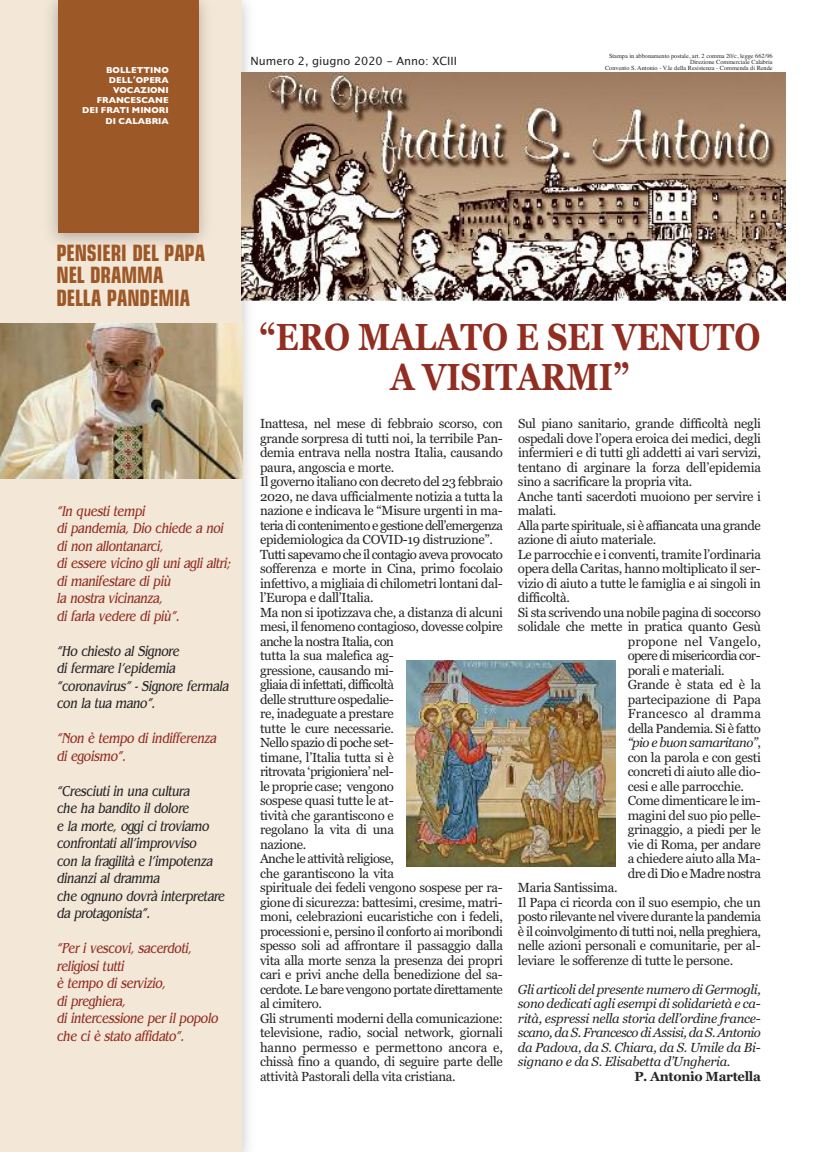
<style>
.page{position:relative;width:833px;height:1152px;background:#fff}
.page>*{position:absolute;margin:0;border:0;box-sizing:border-box;transform-origin:0 0}
.t1{font:700 37.5px/40px "Georgia";color:#912d21;text-align:center;scale:.85 1}
.t2{font:700 condensed 22.5px/22.5px "Square 721 BT";color:#9d5828;scale:.88 1}
.t3{font:italic 15px/17.5px "Benguiat";letter-spacing:-.025em;color:#912d21;scale:.8 1}
.t4{font:italic 15px/17.5px "Benguiat";letter-spacing:-.025em;color:#272526;scale:.8 1}
.t5{font:13.12px/14.5px "Georgia";letter-spacing:-.025em;color:#272526}
.t6{font:italic 13.12px/14.5px "Georgia";letter-spacing:-.025em;color:#272526;text-align:justify}
.t7{font:13.12px "Georgia";letter-spacing:.015em;color:#272526}
.t8{font:13.12px "Georgia";letter-spacing:-.05em;color:#272526}
.t9{font:13.12px "Georgia";letter-spacing:-.045em;color:#272526}
.t10{font:700 13.12px "Georgia";letter-spacing:-.025em;color:#272526}
.t11{font:11.25px "Lucida Grande";color:#272526}
.t12{font:700 8.75px/10px "Gill Sans";color:#fff;text-align:right}
.t13{font:6.25px/6.2px "Times";color:#272526;text-align:right}
.s1{font-family:"Verdana"}
.s2{font-style:normal}
</style>
<div class="page">
<img style="left:241px;top:0;width:18px;height:1152px">
<div style="left:0;top:0;width:241px;height:1152px;background:#f3e7d7"></div>
<img style="left:50px;top:0;width:156px;height:244px">
<div style="left:58px;top:0;width:140px;height:232px;background:#9d5828"></div>
<img style="left:241px;top:73px;width:544px;height:227px">
<img style="left:0;top:323px;width:242px;height:155px">
<img style="left:406px;top:660px;width:209px;height:206px">
<p class="t12" style="left:82px;top:65px;width:88px">BOLLETTINO<br>DELL<span class="s1">’</span>OPERA<br>VOCAZIONI<br>FRANCESCANE<br>DEI FRATI MINORI<br>DI CALABRIA</p>
<p class="t11" style="left:250px;top:54px;width:208px">Numero 2, giugno 2020 - Anno: XCIII</p>
<p class="t13" style="left:605px;top:53px;width:169px">Stampa in abbonamento postale, art. 2 comma 20/c, legge 662/96<br>Direzione Commerciale Calabria<br>Convento S. Antonio - V.le della Resistenza - Commenda di Rende</p>
<h2 class="t2" style="left:56px;top:243px;width:170px">PENSIERI DEL PAPA<br>NEL DRAMMA<br>DELLA PANDEMIA</h2>
<p class="t3" style="left:56px;top:502px;width:221px">“In questi tempi<br>di pandemia, Dio chiede a noi di non allontanarci,<br>di essere vicino gli uni agli altri; di manifestare di più<br>la nostra vicinanza,<br>di farla vedere di più”.</p>
<p class="t4" style="left:56px;top:642px;width:219px">“Ho chiesto al Signore<br>di fermare l’epidemia “coronavirus” - Signore fermala con la tua mano”.</p>
<p class="t3" style="left:56px;top:729px;width:203px">“Non è tempo di indifferenza di egoismo”.</p>
<p class="t4" style="left:56px;top:782px;width:214px">“Cresciuti in una cultura<br>che ha bandito il dolore<br>e la morte, oggi ci troviamo confrontati all’improvviso<br>con la fragilità e l’impotenza dinanzi al dramma<br>che ognuno dovrà interpretare da protagonista”.</p>
<p class="t3" style="left:56px;top:939px;width:205px">“Per i vescovi, sacerdoti, religiosi tutti<br>è tempo di servizio,<br>di preghiera,<br>di intercessione per il popolo che ci è stato affidato”.</p>
<h1 class="t1" style="left:259px;top:317px;width:591px">“ERO MALATO E SEI VENUTO<br>A VISITARMI”</h1>
<p class="t5" style="left:260px;top:416px;width:244px">Inattesa, nel mese di febbraio scorso, con grande sorpresa di tutti noi, la terribile Pan&shy;demia entrava nella nostra Italia, causando paura, angoscia e morte.<br>Il governo italiano con decreto del 23 febbraio 2020, ne dava ufficialmente notizia a tutta la nazione e indicava le “Misure urgenti in ma&shy;teria di contenimento e gestione dell’emergenza epidemiologica da COVID-19 distruzione”.<br>Tutti sapevamo che il contagio aveva provocato sofferenza e morte in Cina, primo focolaio infettivo, a migliaia di chilometri lontani dal&shy;l’Europa e dall’Italia.<br>Ma non si ipotizzava che, a distanza di alcuni mesi, il fenomeno contagioso, dovesse colpire anche la nostra Italia, con<br>tutta la sua malefica ag-<br>gressione, causando mi-<br>gliaia di infettati, difficoltà<br>delle strutture ospedalie-<br>re, inadeguate a prestare<br>tutte le cure necessarie.<br>Nello spazio di poche set-<br>timane, l’Italia tutta si è<br>ritrovata ‘prigioniera’ nel-<br>le proprie case; vengono<br>sospese quasi tutte le at-<br>tività che garantiscono e<br>regolano la vita di una<br>nazione.<br>Anche le attività religiose,<br>che garantiscono la vita<br>spirituale dei fedeli vengono sospese per ra&shy;gione di sicurezza: battesimi, cresime, matri&shy;moni, celebrazioni eucaristiche con i fedeli, processioni e, persino il conforto ai moribondi spesso soli ad affrontare il passaggio dalla vita alla morte senza la presenza dei propri cari e privi anche della benedizione del sa&shy;cerdote. Le bare vengono portate direttamente al cimitero.<br>Gli strumenti moderni della comunicazione: televisione, radio, social network, giornali hanno permesso e permettono ancora e, chissà fino a quando, di seguire parte delle attività Pastorali della vita cristiana.</p>
<p class="t5" style="left:518px;top:416px;width:244px">Sul piano sanitario, grande difficoltà negli</p>
<p class="t5" style="left:518px;top:431px;width:244px">ospedali dove l’opera eroica dei medici, degli</p>
<p class="t5" style="left:518px;top:445px;width:244px">infermieri e di tutti gli addetti ai vari servizi,</p>
<p class="t5" style="left:518px;top:460px;width:244px">tentano di arginare la forza dell’epidemia</p>
<p class="t5" style="left:518px;top:474px;width:176px">sino a sacrificare la propria vita.</p>
<p class="t5" style="left:518px;top:489px;width:244px">Anche tanti sacerdoti muoiono per servire i</p>
<p class="t5" style="left:518px;top:503px;width:40px">malati.</p>
<p class="t5" style="left:518px;top:518px;width:244px">Alla parte spirituale, si è affiancata una grande</p>
<p class="t5" style="left:518px;top:532px;width:140px">azione di aiuto materiale.</p>
<p class="t5" style="left:518px;top:547px;width:244px">Le parrocchie e i conventi, tramite l’ordinaria</p>
<p class="t5" style="left:518px;top:561px;width:244px">opera della Caritas, hanno moltiplicato il ser-</p>
<p class="t5" style="left:518px;top:576px;width:244px">vizio di aiuto a tutte le famiglia e ai singoli in</p>
<p class="t5" style="left:518px;top:590px;width:53px">difficoltà.</p>
<p class="t5" style="left:518px;top:605px;width:244px">Si sta scrivendo una nobile pagina di soccorso</p>
<p class="t5" style="left:518px;top:619px;width:244px">solidale che mette in pratica quanto Gesù</p>
<p class="t7" style="left:627px;top:633px;width:135px">propone nel Vangelo,</p>
<p class="t8" style="left:627px;top:648px;width:134px">opere di misericordia cor-</p>
<p class="t5" style="left:627px;top:663px;width:98px">porali e materiali.</p>
<p class="t5" style="left:627px;top:677px;width:135px">Grande è stata ed è la</p>
<p class="t5" style="left:627px;top:692px;width:135px">partecipazione di Papa</p>
<p class="t7" style="left:627px;top:706px;width:135px">Francesco al dramma</p>
<p class="t5" style="left:627px;top:721px;width:135px">della Pandemia. Si è fatto</p>
<p class="t6" style="left:627px;top:735px;width:135px">“pio e buon samaritano”<span class="s2">,</span></p>
<p class="t5" style="left:627px;top:750px;width:135px">con la parola e con gesti</p>
<p class="t5" style="left:627px;top:764px;width:134px">concreti di aiuto alle dio-</p>
<p class="t5" style="left:627px;top:779px;width:118px">cesi e alle parrocchie.</p>
<p class="t5" style="left:627px;top:793px;width:134px">Come dimenticare le im-</p>
<p class="t5" style="left:627px;top:808px;width:134px">magini del suo pio pelle-</p>
<p class="t5" style="left:627px;top:822px;width:135px">grinaggio, a piedi per le</p>
<p class="t5" style="left:627px;top:837px;width:135px">vie di Roma, per andare</p>
<p class="t5" style="left:627px;top:851px;width:134px">a chiedere aiuto alla Ma-</p>
<p class="t9" style="left:627px;top:865px;width:135px">dre di Dio e Madre nostra</p>
<p class="t5" style="left:518px;top:880px;width:101px">Maria Santissima.</p>
<p class="t5" style="left:518px;top:895px;width:244px">Il Papa ci ricorda con il suo esempio, che un</p>
<p class="t5" style="left:518px;top:909px;width:244px">posto rilevante nel vivere durante la pandemia</p>
<p class="t5" style="left:518px;top:924px;width:244px">è il coinvolgimento di tutti noi, nella preghiera,</p>
<p class="t5" style="left:518px;top:938px;width:244px">nelle azioni personali e comunitarie, per al-</p>
<p class="t5" style="left:518px;top:953px;width:217px">leviare le sofferenze di tutte le persone.</p>
<p class="t6" style="left:518px;top:982px;width:244px">Gli articoli del presente numero di Germogli, sono dedicati agli esempi di solidarietà e ca&shy;rità, espressi nella storia dell’ordine france&shy;scano, da S. Francesco di Assisi, da S. Antonio da Padova, da S. Chiara, da S. Umile da Bi&shy;signano e da S. Elisabetta d’Ungheria.</p>
<p class="t10" style="left:634px;top:1068px;width:128px">P. Antonio Martella</p>
</div>
